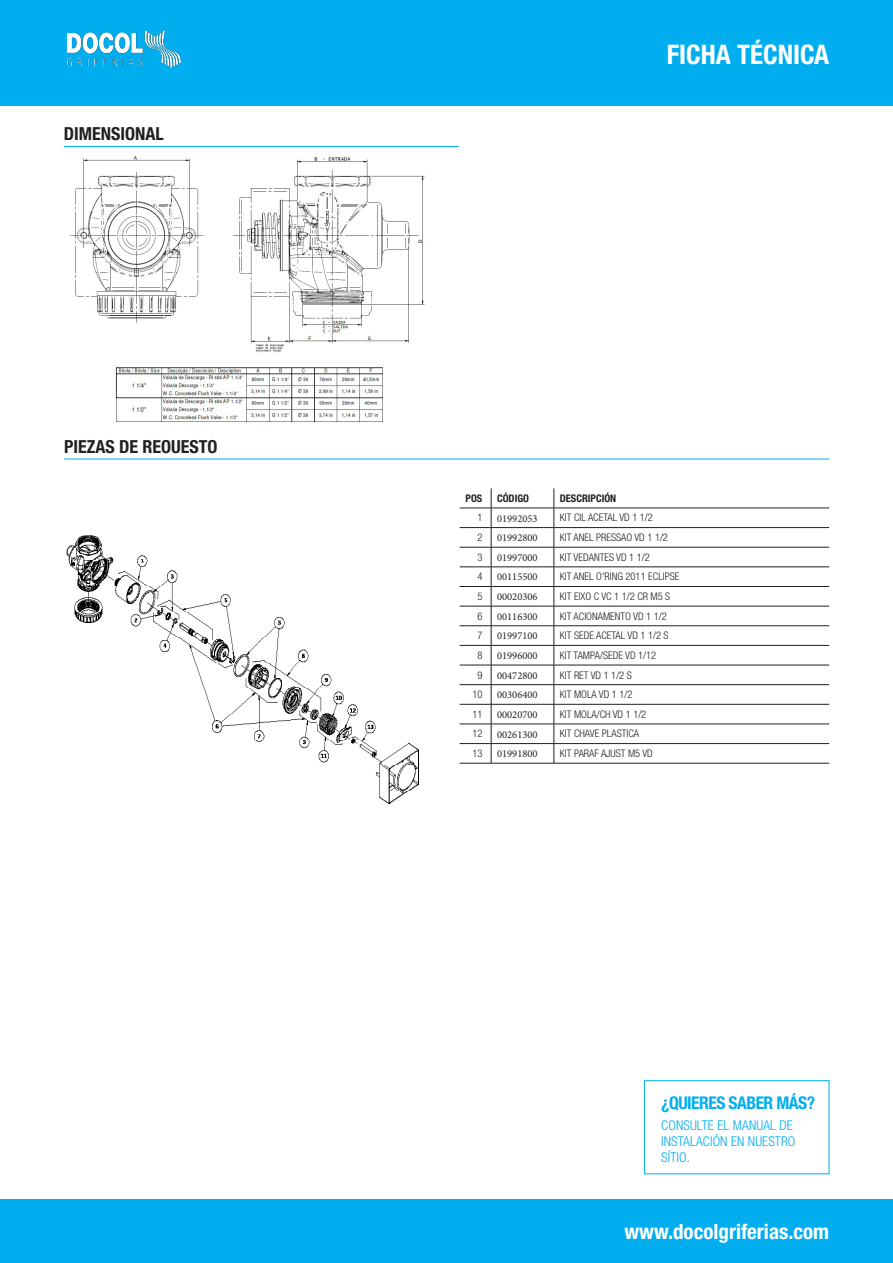
<style>
.page{position:relative;width:893px;height:1263px;background:#fff}
.page>*{position:absolute;margin:0;border:0;box-sizing:border-box;transform-origin:0 0}
.t1{font:700 condensed 27px "Helvetica Neue LT Pro";color:#fff}
.t2{font:700 condensed 21px "Helvetica Neue LT Pro";color:#fff}
.t3{font:700 condensed 18px "Helvetica Neue LT Pro";color:#231f20}
.t4{font:700 condensed 17.55px "Helvetica Neue LT Pro";letter-spacing:-.03em;color:#00aeef}
.t5{font:300 condensed 13.5px/16.2px "Helvetica Neue LT Std";letter-spacing:.01em;color:#00aeef}
.t6{font:300 condensed 10.5px "Helvetica Neue LT Std";color:#231f20}
.t7{font:10.5px "Minion Pro";color:#231f20}
.t8{font:700 condensed 10.5px "Helvetica Neue LT Pro";color:#231f20}
</style>
<div class="page">
<div style="left:644px;top:1080px;width:185px;height:94px;border:1px solid #00aeef"></div>
<hr style="left:64px;top:146px;width:395px;height:1px;background:#00aeef">
<hr style="left:64px;top:459px;width:765px;height:1px;background:#00aeef">
<img style="left:66px;top:535px;width:353px;height:269px">
<hr style="left:460px;top:508px;width:31px;height:1px;background:#231f20">
<hr style="left:491px;top:508px;width:63px;height:1px;background:#231f20">
<hr style="left:554px;top:508px;width:275px;height:1px;background:#231f20">
<hr style="left:460px;top:527px;width:31px;height:1px;background:#231f20">
<hr style="left:491px;top:527px;width:63px;height:1px;background:#231f20">
<hr style="left:554px;top:527px;width:275px;height:1px;background:#231f20">
<hr style="left:460px;top:547px;width:31px;height:1px;background:#231f20">
<hr style="left:491px;top:547px;width:63px;height:1px;background:#231f20">
<hr style="left:554px;top:547px;width:275px;height:1px;background:#231f20">
<hr style="left:460px;top:567px;width:31px;height:1px;background:#231f20">
<hr style="left:491px;top:567px;width:63px;height:1px;background:#231f20">
<hr style="left:554px;top:567px;width:275px;height:1px;background:#231f20">
<hr style="left:460px;top:586px;width:31px;height:1px;background:#231f20">
<hr style="left:491px;top:586px;width:63px;height:1px;background:#231f20">
<hr style="left:554px;top:586px;width:275px;height:1px;background:#231f20">
<hr style="left:460px;top:606px;width:31px;height:1px;background:#231f20">
<hr style="left:491px;top:606px;width:63px;height:1px;background:#231f20">
<hr style="left:554px;top:606px;width:275px;height:1px;background:#231f20">
<hr style="left:460px;top:625px;width:31px;height:1px;background:#231f20">
<hr style="left:491px;top:625px;width:63px;height:1px;background:#231f20">
<hr style="left:554px;top:625px;width:275px;height:1px;background:#231f20">
<hr style="left:460px;top:645px;width:31px;height:1px;background:#231f20">
<hr style="left:491px;top:645px;width:63px;height:1px;background:#231f20">
<hr style="left:554px;top:645px;width:275px;height:1px;background:#231f20">
<hr style="left:460px;top:665px;width:31px;height:1px;background:#231f20">
<hr style="left:491px;top:665px;width:63px;height:1px;background:#231f20">
<hr style="left:554px;top:665px;width:275px;height:1px;background:#231f20">
<hr style="left:460px;top:684px;width:31px;height:1px;background:#231f20">
<hr style="left:491px;top:684px;width:63px;height:1px;background:#231f20">
<hr style="left:554px;top:684px;width:275px;height:1px;background:#231f20">
<hr style="left:460px;top:704px;width:31px;height:1px;background:#231f20">
<hr style="left:491px;top:704px;width:63px;height:1px;background:#231f20">
<hr style="left:554px;top:704px;width:275px;height:1px;background:#231f20">
<hr style="left:460px;top:724px;width:31px;height:1px;background:#231f20">
<hr style="left:491px;top:724px;width:63px;height:1px;background:#231f20">
<hr style="left:554px;top:724px;width:275px;height:1px;background:#231f20">
<hr style="left:460px;top:743px;width:31px;height:1px;background:#231f20">
<hr style="left:491px;top:743px;width:63px;height:1px;background:#231f20">
<svg style="left:491px;top:488px;width:1px;height:275px"></svg>
<hr style="left:554px;top:743px;width:275px;height:1px;background:#231f20">
<svg style="left:554px;top:488px;width:1px;height:275px"></svg>
<hr style="left:460px;top:763px;width:31px;height:1px;background:#231f20">
<hr style="left:491px;top:763px;width:63px;height:1px;background:#231f20">
<hr style="left:554px;top:763px;width:275px;height:1px;background:#231f20">
<img style="left:70px;top:156px;width:355px;height:267px">
<div style="left:52px;top:742px;width:165px;height:83px;background:#fff"></div>
<div style="left:0;top:0;width:893px;height:105px;background:#00aeef"></div>
<img style="left:66px;top:30px;width:116px;height:38px">
<div style="left:0;top:1199px;width:893px;height:64px;background:#00aeef"></div>
<p class="t3" style="left:64px;top:123px;width:101px">DIMENSIONAL</p>
<p class="t3" style="left:64px;top:436px;width:155px">PIEZAS DE REOUESTO</p>
<h1 class="t1" style="left:667px;top:38px;width:164px">FICHA TÉCNICA</h1>
<p class="t8" style="left:466px;top:492px;width:18px">POS</p>
<p class="t8" style="left:497px;top:492px;width:33px">CÓDIGO</p>
<p class="t8" style="left:560px;top:492px;width:58px">DESCRIPCIÓN</p>
<p class="t6" style="left:478px;top:512px;width:7px">1</p>
<p class="t7" style="left:497px;top:511px;width:42px">01992053</p>
<p class="t6" style="left:560px;top:512px;width:95px">KIT CIL ACETAL VD 1 1/2</p>
<p class="t6" style="left:478px;top:531px;width:7px">2</p>
<p class="t7" style="left:497px;top:531px;width:42px">01992800</p>
<p class="t6" style="left:560px;top:531px;width:110px">KIT ANEL PRESSAO VD 1 1/2</p>
<p class="t6" style="left:478px;top:551px;width:7px">3</p>
<p class="t7" style="left:497px;top:550px;width:42px">01997000</p>
<p class="t6" style="left:560px;top:551px;width:91px">KIT VEDANTES VD 1 1/2</p>
<p class="t6" style="left:478px;top:571px;width:7px">4</p>
<p class="t7" style="left:497px;top:570px;width:42px">00115500</p>
<p class="t6" style="left:560px;top:571px;width:121px">KIT ANEL O'RING 2011 ECLIPSE</p>
<p class="t6" style="left:478px;top:590px;width:7px">5</p>
<p class="t7" style="left:497px;top:590px;width:42px">00020306</p>
<p class="t6" style="left:560px;top:590px;width:112px">KIT EIXO C VC 1 1/2 CR M5 S</p>
<p class="t6" style="left:478px;top:610px;width:7px">6</p>
<p class="t7" style="left:497px;top:609px;width:42px">00116300</p>
<p class="t6" style="left:560px;top:610px;width:108px">KIT ACIONAMENTO VD 1 1/2</p>
<p class="t6" style="left:478px;top:629px;width:7px">7</p>
<p class="t7" style="left:497px;top:629px;width:42px">01997100</p>
<p class="t6" style="left:560px;top:629px;width:110px">KIT SEDE ACETAL VD 1 1/2 S</p>
<p class="t6" style="left:478px;top:649px;width:7px">8</p>
<p class="t7" style="left:497px;top:649px;width:42px">01996000</p>
<p class="t6" style="left:560px;top:649px;width:98px">KIT TAMPA/SEDE VD 1/12</p>
<p class="t6" style="left:478px;top:669px;width:7px">9</p>
<p class="t7" style="left:497px;top:668px;width:42px">00472800</p>
<p class="t6" style="left:560px;top:669px;width:73px">KIT RET VD 1 1/2 S</p>
<p class="t6" style="left:473px;top:688px;width:12px">10</p>
<p class="t7" style="left:497px;top:688px;width:42px">00306400</p>
<p class="t6" style="left:560px;top:688px;width:74px">KIT MOLA VD 1 1/2</p>
<p class="t6" style="left:473px;top:708px;width:12px">11</p>
<p class="t7" style="left:497px;top:707px;width:42px">00020700</p>
<p class="t6" style="left:560px;top:708px;width:88px">KIT MOLA/CH VD 1 1/2</p>
<p class="t6" style="left:473px;top:728px;width:12px">12</p>
<p class="t7" style="left:497px;top:727px;width:42px">00261300</p>
<p class="t6" style="left:560px;top:728px;width:81px">KIT CHAVE PLASTICA</p>
<p class="t6" style="left:473px;top:747px;width:12px">13</p>
<p class="t7" style="left:497px;top:747px;width:42px">01991800</p>
<p class="t6" style="left:560px;top:747px;width:95px">KIT PARAF AJUST M5 VD</p>
<h3 class="t4" style="left:661px;top:1092px;width:155px">¿QUIERES SABER MÁS?</h3>
<p class="t5" style="left:661px;top:1116px;width:136px">CONSULTE EL MANUAL DE<br>INSTALACIÓN EN NUESTRO<br>SÍTIO.</p>
<h2 class="t2" style="left:624px;top:1218px;width:206px">www.docolgriferias.com</h2>
</div>
